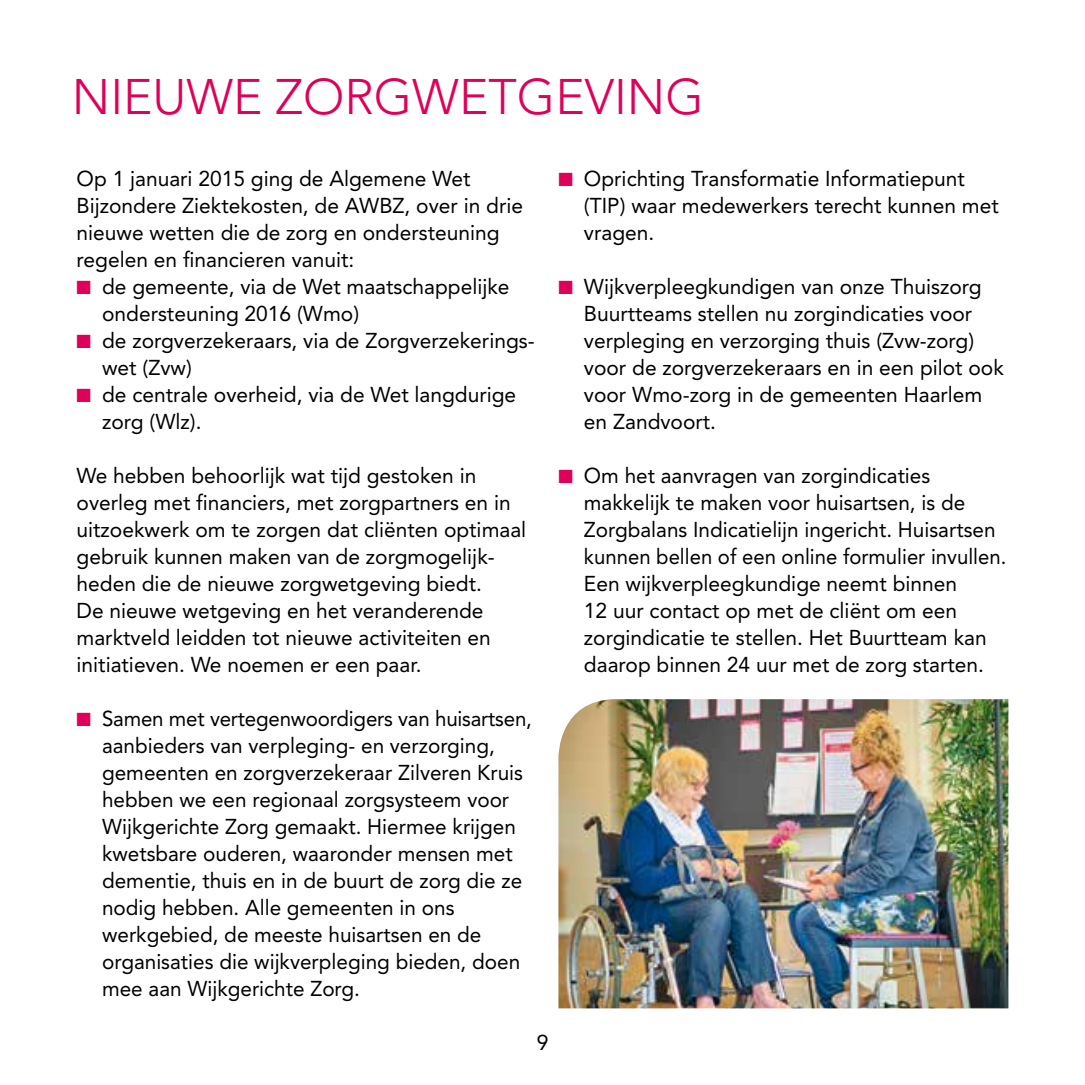
<style>
.page{position:relative;width:1085px;height:1085px;background:#fff}
.page>*{position:absolute;margin:0;border:0;box-sizing:border-box;transform-origin:0 0}
.t1{font:300 49.5px "Avenir LT Std";color:#de0059}
.t2{font:21.38px/27px "Avenir LT Std";color:#000}
.t3{font:21.38px/27px "Avenir LT Std";color:#000;scale:.96 1}
.s1{color:#de0059}
</style>
<div class="page">
<img style="left:558px;top:699px;width:450px;height:309px">
<h1 class="t1" style="left:72px;top:68px;width:633px">NIEUWE ZORGWETGEVING</h1>
<p class="t2" style="left:77px;top:165px;width:448px">Op 1 januari 2015 ging de Algemene Wet Bijzondere Ziektekosten, de AWBZ, over in drie nieuwe wetten die de zorg en ondersteuning regelen en financieren vanuit:</p>
<p class="t2" style="left:102px;top:273px;width:409px;text-indent:-26px"><span class="s1">■</span> de gemeente, via de Wet maatschappelijke ondersteuning 2016 (Wmo)</p>
<p class="t2" style="left:102px;top:327px;width:434px;text-indent:-26px"><span class="s1">■</span> de zorgverzekeraars, via de Zorgverzekerings&shy;wet (Zvw)</p>
<p class="t2" style="left:102px;top:381px;width:415px;text-indent:-26px"><span class="s1">■</span> de centrale overheid, via de Wet langdurige zorg (Wlz).</p>
<p class="t2" style="left:77px;top:462px;width:451px">We hebben behoorlijk wat tijd gestoken in overleg met financiers, met zorgpartners en in uitzoekwerk om te zorgen dat cliënten optimaal gebruik kunnen maken van de zorgmogelijk&shy;heden die de nieuwe zorgwetgeving biedt.<br>De nieuwe wetgeving en het veranderende marktveld leidden tot nieuwe activiteiten en initiatieven. We noemen er een paar.</p>
<p class="t3" style="left:102px;top:705px;width:449px;text-indent:-26px"><span class="s1">■</span> Samen met vertegenwoordigers van huisartsen, aanbieders van verpleging- en verzorging, gemeenten en zorgverzekeraar Zilveren Kruis hebben we een regionaal zorgsysteem voor Wijkgerichte Zorg gemaakt. Hiermee krijgen kwetsbare ouderen, waaronder mensen met dementie, thuis en in de buurt de zorg die ze nodig hebben. Alle gemeenten in ons werkgebied, de meeste huisartsen en de organisaties die wijkverpleging bieden, doen mee aan Wijkgerichte Zorg.</p>
<p class="t2" style="left:584px;top:165px;width:416px;text-indent:-26px"><span class="s1">■</span> Oprichting Transformatie Informatiepunt (TIP) waar medewerkers terecht kunnen met vragen.</p>
<p class="t2" style="left:584px;top:273px;width:421px;text-indent:-26px"><span class="s1">■</span> Wijkverpleegkundigen van onze Thuiszorg Buurtteams stellen nu zorgindicaties voor verpleging en verzorging thuis (Zvw-zorg) voor de zorgverzekeraars en in een pilot ook voor Wmo-zorg in de gemeenten Haarlem en Zandvoort.</p>
<p class="t2" style="left:584px;top:462px;width:424px;text-indent:-26px"><span class="s1">■</span> Om het aanvragen van zorgindicaties makkelijk te maken voor huisartsen, is de Zorgbalans Indicatielijn ingericht. Huisartsen kunnen bellen of een online formulier invullen.<br>Een wijkverpleegkundige neemt binnen<br>12 uur contact op met de cliënt om een zorgindicatie te stellen. Het Buurtteam kan daarop binnen 24 uur met de zorg starten.</p>
<p class="t2" style="left:536px;top:1029px;width:13px">9</p>
</div>
